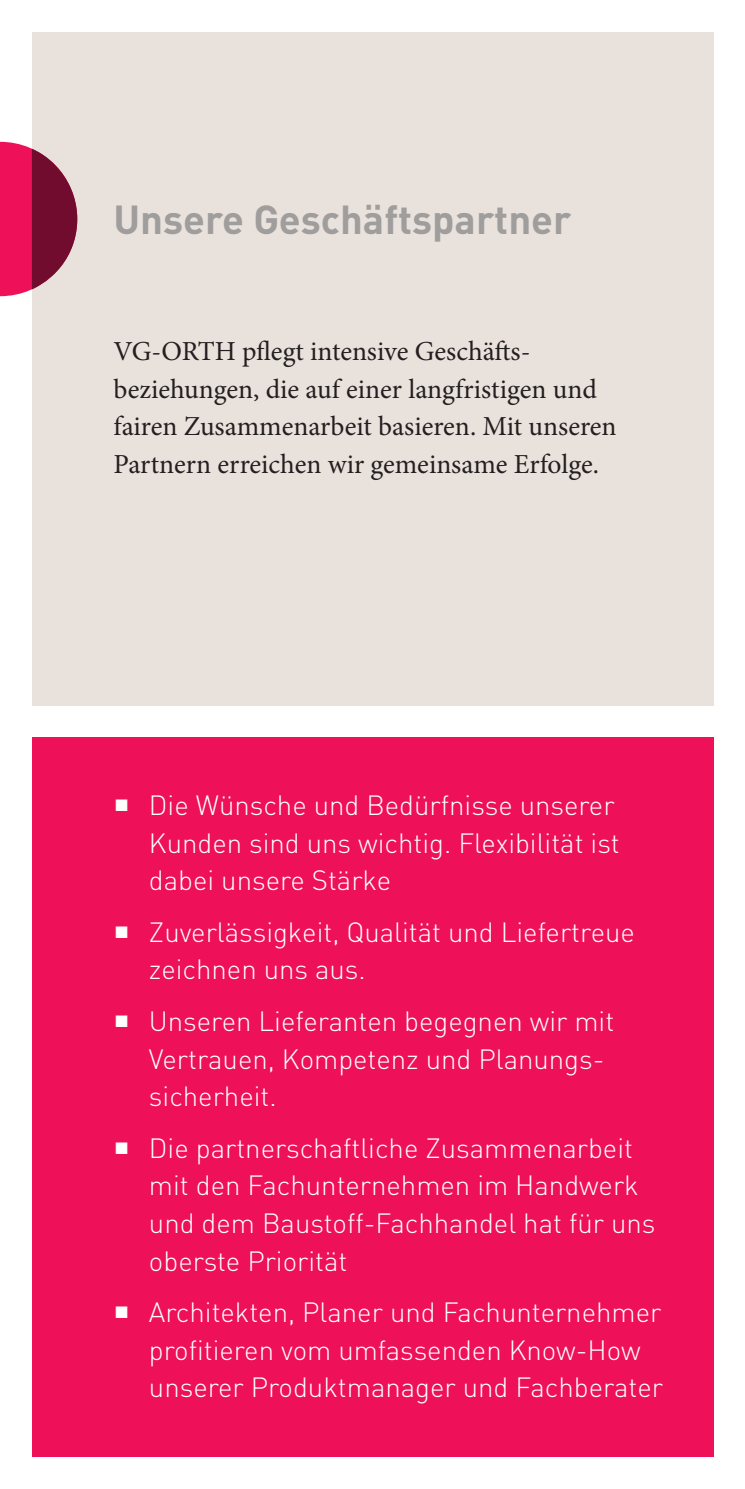
<style>
.page{position:relative;width:745px;height:1489px;background:#fff}
.page>*{position:absolute;margin:0;border:0;box-sizing:border-box;transform-origin:0 0}
.t1{font:700 40px "DIN Pro";color:#a09d9d}
.t2{font:300 27.5px/37.5px "DIN Pro";color:#fff}
.t3{font:27.5px/37.5px "Minion Pro";color:#231f20}
</style>
<div class="page">
<div style="left:32px;top:32px;width:680px;height:673px;background:#e9e1dc"></div>
<svg style="left:0;top:142px;width:77px;height:154px"></svg>
<div style="left:32px;top:737px;width:680px;height:719px;background:#ee1059"></div>
<h1 class="t1" style="left:113px;top:193px;width:459px">Unsere Geschäftspartner</h1>
<p class="t3" style="left:113px;top:333px;width:504px">VG-ORTH pflegt intensive Geschäfts&shy;beziehungen, die auf einer langfristigen und fairen Zusammenarbeit basieren. Mit unseren Partnern erreichen wir gemeinsame Erfolge.</p>
<p class="t2" style="left:149px;top:785px;width:472px">Die Wünsche und Bedürfnisse unserer<br>Kunden sind uns wichtig. Flexibilität ist dabei unsere Stärke</p>
<p class="t2" style="left:149px;top:912px;width:487px">Zuverlässigkeit, Qualität und Liefertreue zeichnen uns aus.</p>
<p class="t2" style="left:149px;top:1001px;width:466px">Unseren Lieferanten begegnen wir mit<br>Vertrauen, Kompetenz und Planungs&shy;sicherheit.</p>
<p class="t2" style="left:149px;top:1128px;width:507px">Die partnerschaftliche Zusammenarbeit mit den Fachunternehmen im Handwerk und dem Baustoff-Fachhandel hat für uns oberste Priorität</p>
<p class="t2" style="left:149px;top:1292px;width:515px">Architekten, Planer und Fachunternehmer profitieren vom umfassenden Know-How unserer Produktmanager und Fachberater</p>
</div>
